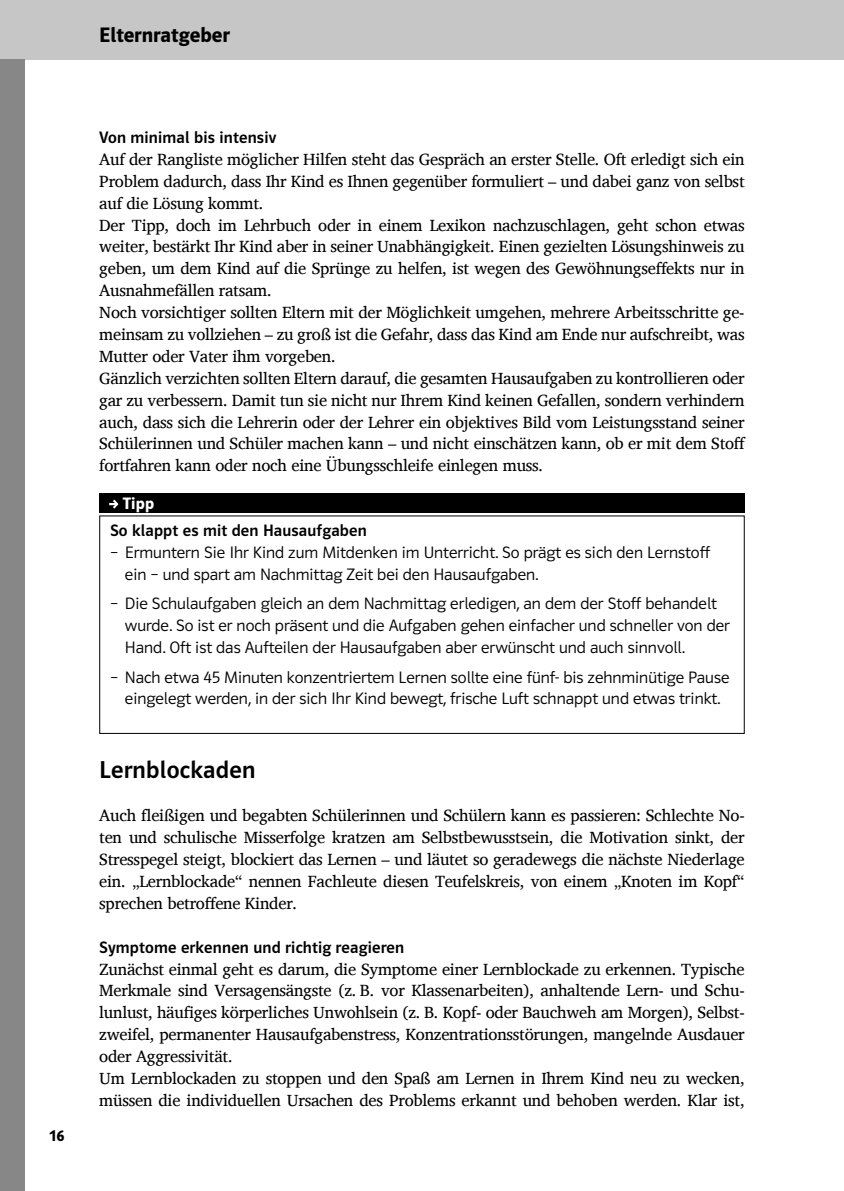
<style>
.page{position:relative;width:844px;height:1191px;background:#fff}
.page>*{position:absolute;margin:0;border:0;box-sizing:border-box;transform-origin:0 0}
.t1{font:500 24.5px "Polo CEF";letter-spacing:.01em;color:#000}
.t2{font:600 21px "Polo CEF";color:#000}
.t3{font:16.62px/21.9px "Charis SIL";letter-spacing:-.015em;color:#000}
.t4{font:300 16.62px/21.9px "Polo CEF";color:#000}
.t5{font:500 16.62px "Polo CEF";letter-spacing:.01em;color:#000}
.t6{font:600 16.62px "Polo CEF";color:#fff}
.t7{font:600 15.75px "Polo CEF";color:#000}
</style>
<div class="page">
<div style="left:0;top:0;width:843px;height:60px;background:#c6c6c6"></div>
<div style="left:0;top:60px;width:25px;height:1131px;background:#878787"></div>
<hr style="left:843px;top:0;width:1px;height:60px;background:#c6c6c6">
<div style="left:99px;top:515px;width:645px;height:219px;border:1px solid #000"></div>
<div style="left:99px;top:493px;width:645px;height:20px;background:#000"></div>
<svg style="left:109px;top:499px;width:9px;height:9px"></svg>
<p class="t7" style="left:50px;top:1126px;width:16px">16</p>
<p class="t2" style="left:99px;top:22px;width:132px">Elternratgeber</p>
<p class="t5" style="left:99px;top:128px;width:178px">Von minimal bis intensiv</p>
<p class="t3" style="left:99px;top:148px;width:647px">Auf der Rangliste möglicher Hilfen steht das Gespräch an erster Stelle. Oft erledigt sich ein Problem dadurch, dass Ihr Kind es Ihnen gegenüber formuliert – und dabei ganz von selbst auf die Lösung kommt.<br>Der Tipp, doch im Lehrbuch oder in einem Lexikon nachzuschlagen, geht schon etwas weiter, bestärkt Ihr Kind aber in seiner Unabhängigkeit. Einen gezielten Lösungshinweis zu geben, um dem Kind auf die Sprünge zu helfen, ist wegen des Gewöhnungseffekts nur in Ausnahmefällen ratsam.<br>Noch vorsichtiger sollten Eltern mit der Möglichkeit umgehen, mehrere Arbeitsschritte ge&shy;meinsam zu vollziehen – zu groß ist die Gefahr, dass das Kind am Ende nur aufschreibt, was Mutter oder Vater ihm vorgeben.<br>Gänzlich verzichten sollten Eltern darauf, die gesamten Hausaufgaben zu kontrollieren oder gar zu verbessern. Damit tun sie nicht nur Ihrem Kind keinen Gefallen, sondern verhindern auch, dass sich die Lehrerin oder der Lehrer ein objektives Bild vom Leistungsstand seiner Schülerinnen und Schüler machen kann – und nicht einschätzen kann, ob er mit dem Stoff fortfahren kann oder noch eine Übungsschleife einlegen muss.</p>
<p class="t6" style="left:123px;top:493px;width:33px">Tipp</p>
<p class="t5" style="left:110px;top:521px;width:258px">So klappt es mit den Hausaufgaben</p>
<p class="t4" style="left:125px;top:542px;width:586px;text-indent:-15px">– Ermuntern Sie Ihr Kind zum Mitdenken im Unterricht. So prägt es sich den Lernstoff ein – und spart am Nachmittag Zeit bei den Hausaufgaben.</p>
<p class="t4" style="left:125px;top:593px;width:606px;text-indent:-15px">– Die Schulaufgaben gleich an dem Nachmittag erledigen, an dem der Stoff behandelt wurde. So ist er noch präsent und die Aufgaben gehen einfacher und schneller von der<br>Hand. Oft ist das Aufteilen der Hausaufgaben aber erwünscht und auch sinnvoll.</p>
<p class="t4" style="left:110px;top:666px;width:620px;text-align:center">– Nach etwa 45 Minuten konzentriertem Lernen sollte eine fünf- bis zehnminütige Pause eingelegt werden, in der sich Ihr Kind bewegt, frische Luft schnappt und etwas trinkt.</p>
<h1 class="t1" style="left:99px;top:755px;width:158px">Lernblockaden</h1>
<p class="t3" style="left:99px;top:804px;width:646px;text-align:justify">Auch fleißigen und begabten Schülerinnen und Schülern kann es passieren: Schlechte No&shy;ten und schulische Misserfolge kratzen am Selbstbewusstsein, die Motivation sinkt, der Stresspegel steigt, blockiert das Lernen – und läutet so geradewegs die nächste Niederlage ein. „Lernblockade“ nennen Fachleute diesen Teufelskreis, von einem „Knoten im Kopf“ sprechen betroffene Kinder.</p>
<p class="t5" style="left:99px;top:937px;width:306px">Symptome erkennen und richtig reagieren</p>
<p class="t3" style="left:99px;top:958px;width:646px">Zunächst einmal geht es darum, die Symptome einer Lernblockade zu erkennen. Typische Merkmale sind Versagensängste (z. B. vor Klassenarbeiten), anhaltende Lern- und Schu&shy;lunlust, häufiges körperliches Unwohlsein (z. B. Kopf- oder Bauchweh am Morgen), Selbst&shy;zweifel, permanenter Hausaufgabenstress, Konzentrationsstörungen, mangelnde Ausdauer oder Aggressivität.<br>Um Lernblockaden zu stoppen und den Spaß am Lernen in Ihrem Kind neu zu wecken, müssen die individuellen Ursachen des Problems erkannt und behoben werden. Klar ist,</p>
</div>
